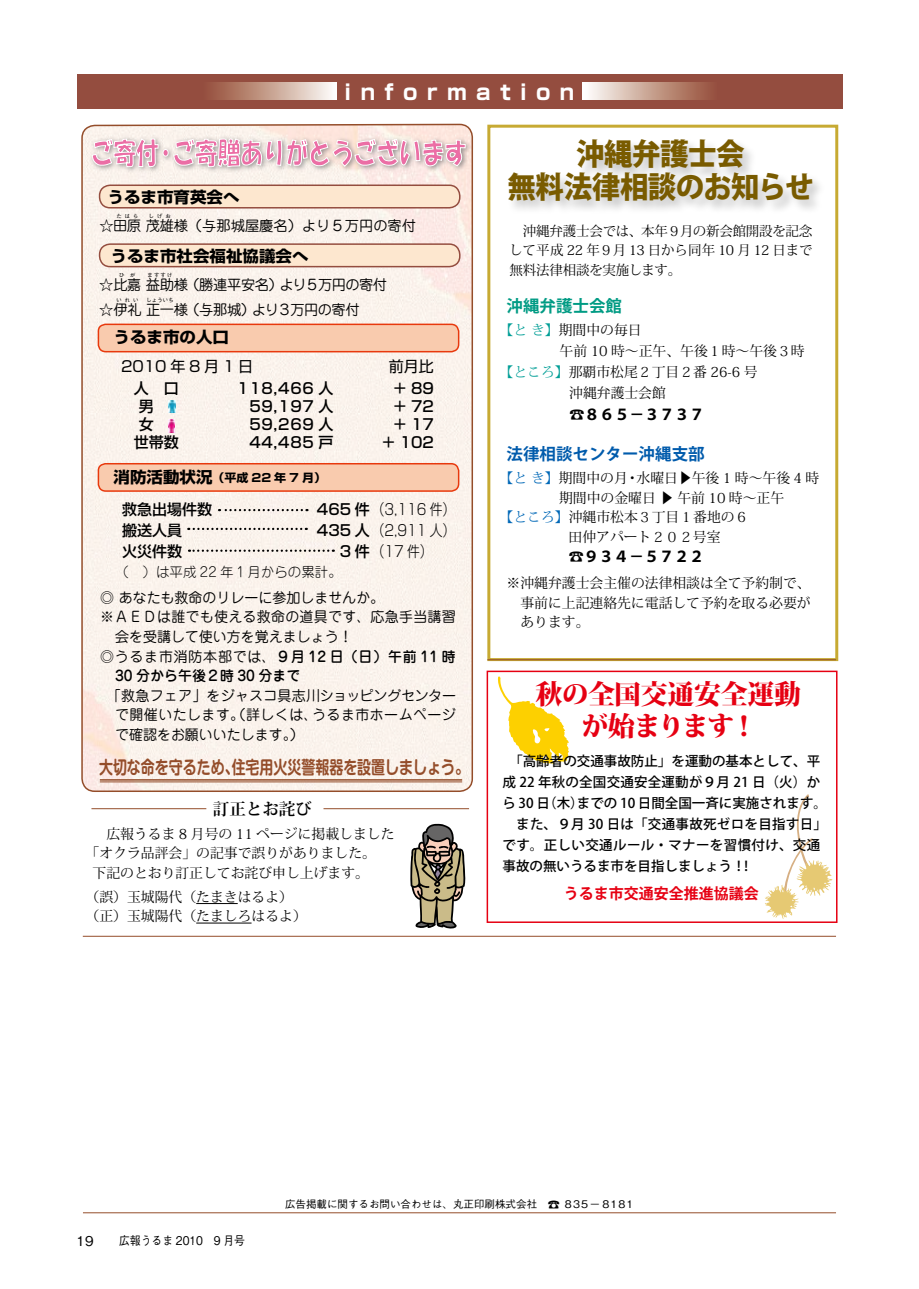
<style>
.page{position:relative;width:919px;height:1289px;background:#fff}
.page>*{position:absolute;margin:0;border:0;box-sizing:border-box;transform-origin:0 0}
.t1{font:800 30px/33px "Koz Go Std";letter-spacing:-.02em;color:#795b00;text-align:center;scale:.95 1}
.t2{font:800 27px/31.5px "Koz Min Pro";letter-spacing:-.025em;color:#e60012;text-align:center}
.t3{font:700 21px "Shin Go Pro";letter-spacing:.45em;color:#fff}
.t4{font:700 18px "Shin M Go Pro De";color:#944d2a;scale:.78 1}
.t5{font:700 16.5px "Koz Go Std";color:#005bac}
.t6{font:700 16.5px "Koz Go Std";color:#009b84}
.t7{font:700 16.5px "Koz Min Pro";color:#000}
.t8{font:700 15.6px "Shin Go Pro";color:#000;scale:1.05 1}
.t9{font:500 15px/18px "Shin Go Pro";color:#000}
.t10{font:300 15px/21px "Shin Go Pro";color:#000;text-align:center;scale:.85 1}
.t11{font:700 15px "Koz Go Std";color:#000}
.t12{font:700 15px "Koz Go Std";color:#e60012}
.t13{font:15px "Shin Go Pro";letter-spacing:.25em;color:#000}
.t14{font:15px "Shin Go Pro";letter-spacing:.125em;color:#000}
.t15{font:14.25px/19.5px "Jun 201 Pro";color:#000;text-align:right}
.t16{font:500 14.25px/19.5px "Jun 34 Pro";color:#000}
.t17{font:14.25px "Jun 201 Pro";letter-spacing:.02em;color:#000}
.t18{font:14.25px "Jun 201 Pro";letter-spacing:-.055em;color:#000}
.t19{font:14.25px/24.9px "Jun 201 Pro";letter-spacing:-.02em;color:#000}
.t20{font:13.8px/19.5px "Koz Min Pro";color:#000;text-align:justify}
.t21{font:500 13.5px/21px "Koz Go Std";letter-spacing:.02em;color:#000}
.t22{font:500 13.5px "Koz Go Std";color:#000}
.t23{font:13.5px/19.5px "Koz Min Pro";letter-spacing:-.015em;color:#000;text-align:justify}
.t24{font:300 13.5px "Jun 101 Pro";color:#000}
.t25{font:500 13.5px "Gothic BBB Pro";color:#000}
.t26{font:500 12px "Gothic BBB Pro";color:#000;scale:.9 1}
.t27{font:700 11.4px "Shin Go Pro";color:#000;scale:1.05 1}
.t28{font:500 10.5px "Gothic BBB Pro";color:#000}
.t29{font:500 10.5px "Gothic BBB Pro";color:#000;scale:1.05 1}
.t30{font:700 5.25px "Futo Go B101 Pro";letter-spacing:.26em;color:#000}
.s1{font-weight:500}
.s2{font-family:"Jun 201 Pro";font-weight:400}
.s3{color:#009e96}
.s4{color:#0068b7}
</style>
<div class="page">
<div style="left:487px;top:125px;width:351px;height:536px;border:3px solid #c7aa33"></div>
<svg style="left:765px;top:794px;width:67px;height:125px"></svg>
<svg style="left:497px;top:676px;width:72px;height:88px"></svg>
<div style="left:81px;top:124px;width:392px;height:668px;background:#faf3ec"></div>
<div style="left:77px;top:74px;width:765px;height:34px;background:#944d3f"></div>
<div style="left:202px;top:83px;width:134px;height:17px;background:linear-gradient(to right,#924931,#fcfaf4)"></div>
<div style="left:583px;top:83px;width:133px;height:17px;background:linear-gradient(to right,#fefef9,#954d34)"></div>
<hr style="left:487px;top:659px;width:349px;height:1px;background:#944d2a">
<hr style="left:83px;top:1212px;width:753px;height:1px;background:#944d2a">
<div style="left:98px;top:464px;width:360px;height:27px;background:#f9cbae;border-radius:7px"></div>
<div style="left:98px;top:463px;width:361px;height:29px;border:2px solid #e8390d;border-radius:7px"></div>
<div style="left:98px;top:324px;width:360px;height:28px;background:#f9cbae;border-radius:7px"></div>
<div style="left:98px;top:323px;width:361px;height:29px;border:2px solid #e8390d;border-radius:7px"></div>
<div style="left:88px;top:135px;width:383px;height:38px;background:#727172;opacity:.75"></div>
<svg style="left:91px;top:133px;width:375px;height:159px"></svg>
<svg style="left:219px;top:509px;width:88px;height:2px"></svg>
<svg style="left:188px;top:528px;width:119px;height:2px"></svg>
<svg style="left:189px;top:549px;width:145px;height:3px"></svg>
<svg style="left:168px;top:400px;width:7px;height:12px"></svg>
<svg style="left:168px;top:419px;width:7px;height:13px"></svg>
<hr style="left:83px;top:935px;width:753px;height:1px;background:#944d2a">
<div style="left:100px;top:244px;width:360px;height:23px;background:#fde7cf;border-radius:11px"></div>
<div style="left:99px;top:243px;width:361px;height:24px;border:2px solid #944d3f;border-radius:11px"></div>
<div style="left:99px;top:185px;width:360px;height:23px;background:#fde7cf;border-radius:11px"></div>
<div style="left:99px;top:184px;width:361px;height:24px;border:2px solid #944d3f;border-radius:11px"></div>
<div style="left:506px;top:137px;width:319px;height:77px;background:#000;opacity:.22"></div>
<div style="left:486px;top:670px;width:351px;height:253px;border:2px solid #e60012"></div>
<hr style="left:100px;top:779px;width:362px;height:1px;background:#944d2a">
<hr style="left:100px;top:781px;width:362px;height:1px;background:#944d2a">
<hr style="left:196px;top:903px;width:42px;height:1px;background:#000">
<hr style="left:196px;top:922px;width:55px;height:1px;background:#000">
<hr style="left:91px;top:808px;width:115px;height:1px;background:#944d2a">
<hr style="left:323px;top:808px;width:146px;height:1px;background:#944d2a">
<svg style="left:410px;top:823px;width:55px;height:105px"></svg>
<p class="t8" style="left:107px;top:185px;width:127px">うるま市育英会へ</p>
<h3 class="t3" style="left:344px;top:76px;width:231px">information</h3>
<h1 class="t1" style="left:507px;top:140px;width:324px">沖縄弁護士会<br>無料法律相談のお知らせ</h1>
<p class="t30" style="left:117px;top:211px;width:23px">たはら</p>
<p class="t30" style="left:149px;top:211px;width:23px">しげお</p>
<p class="t15" style="left:99px;top:214px;width:318px">☆田原茂雄様（与那城屋慶名）より５万円の寄付</p>
<p class="t8" style="left:110px;top:243px;width:190px">うるま市社会福祉協議会へ</p>
<p class="t30" style="left:119px;top:270px;width:18px">ひ が</p>
<p class="t30" style="left:147px;top:270px;width:27px">ますすけ</p>
<p class="t18" style="left:280px;top:273px;width:109px">より５万円の寄付</p>
<p class="t15" style="left:99px;top:273px;width:90px">☆比嘉益助様</p>
<p class="t19" style="left:99px;top:270px;width:185px;text-indent:86px">（勝連平安名）☆伊礼正一様</p>
<p class="t30" style="left:116px;top:295px;width:23px">いれい</p>
<p class="t30" style="left:146px;top:295px;width:29px">しょういち</p>
<p class="t15" style="left:185px;top:298px;width:71px">（与那城）</p>
<p class="t18" style="left:252px;top:298px;width:109px">より３万円の寄付</p>
<p class="t8" style="left:113px;top:325px;width:111px">うるま市の人口</p>
<p class="t13" style="left:121px;top:354px;width:134px">2010年8月1日</p>
<p class="t9" style="left:134px;top:378px;width:46px">人　口</p>
<p class="t9" style="left:139px;top:396px;width:16px">男</p>
<p class="t9" style="left:139px;top:414px;width:16px">女</p>
<p class="t9" style="left:134px;top:432px;width:46px">世帯数</p>
<p class="t9" style="left:249px;top:378px;width:86px;text-align:justify;text-indent:-12px">118,466 人59,197 人59,269 人44,485 戸</p>
<p class="t8" style="left:114px;top:464px;width:96px">消防活動状況</p>
<p class="t27" style="left:212px;top:468px;width:109px">（平成 22 年 7 月(</p>
<p class="t14" style="left:389px;top:354px;width:46px">前月比</p>
<p class="t9" style="left:381px;top:378px;width:54px;text-align:right">＋89＋72＋17＋ 102</p>
<p class="t9" style="left:122px;top:497px;width:91px;line-height:21px">救急出場件数搬送人員<br>火災件数</p>
<p class="t24" style="left:115px;top:561px;width:228px">（　）は平成 22 年１月からの累計。</p>
<p class="t10" style="left:317px;top:497px;width:164px"><span class="s1">465 件</span>（3,116 件(<br><span class="s1">435 人</span>（2,911 人(<br><span class="s1">3件</span>（17件(</p>
<p class="t15" style="left:100px;top:586px;width:285px">◎ あなたも救命のリレーに参加しませんか。</p>
<p class="t17" style="left:100px;top:605px;width:357px">※ＡＥＤは誰でも使える救命の道具です、応急手当講習</p>
<p class="t15" style="left:115px;top:625px;width:239px">会を受講して使い方を覚えましょう!</p>
<p class="t16" style="left:115px;top:645px;width:342px;text-indent:-15px"><span class="s2">◎うるま市消防本部では、</span>９月 12 日（日）午前 11 時<br>30 分から午後２時 30 分まで</p>
<p class="t15" style="left:107px;top:683px;width:350px">「救急フェア」をジャスコ具志川ショッピングセンターうるま市ホームページ</p>
<p class="t15" style="left:115px;top:703px;width:204px;text-align:left">で開催いたします。（詳しくは、で確認をお願いいたします (。</p>
<h3 class="t4" style="left:99px;top:752px;width:475px">大切な命を守るため住宅用火災警報器を設置しましょう。</h3>
<h3 class="t4" style="left:225px;top:752px;width:19px">、</h3>
<p class="t7" style="left:213px;top:797px;width:100px">訂正とお詫び</p>
<p class="t20" style="left:92px;top:823px;width:303px">　広報うるま 8 月号の 11 ページに掲載しました</p>
<p class="t20" style="left:86px;top:842px;width:292px">「オクラ品評会」の記事で誤りがありました。</p>
<p class="t20" style="left:92px;top:862px;width:278px">下記のとおり訂正してお詫び申し上げます。</p>
<p class="t20" style="left:86px;top:886px;width:223px">（誤）玉城陽代（たまきはるよ(（正）玉城陽代（たましろはるよ(</p>
<p class="t23" style="left:509px;top:220px;width:305px">　沖縄弁護士会では、本年９月の新会館開設を記念して平成 22 年９月 13 日から同年 10 月 12 日まで無料法律相談を実施します。</p>
<p class="t6" style="left:506px;top:295px;width:117px">沖縄弁護士会館</p>
<p class="t20" style="left:499px;top:319px;width:144px"><span class="s3">【とき】</span>期間中の毎日</p>
<p class="t20" style="left:559px;top:340px;width:246px">午前 10 時～正午、午後１時～午後３時</p>
<p class="t20" style="left:499px;top:361px;width:259px"><span class="s3">【ところ】</span>那覇市松尾２丁目２番 26-6 号</p>
<p class="t20" style="left:569px;top:382px;width:98px">沖縄弁護士会館</p>
<p class="t11" style="left:569px;top:405px;width:136px">☎８６５－３７３７</p>
<p class="t5" style="left:506px;top:443px;width:199px">法律相談センター沖縄支部</p>
<p class="t20" style="left:636px;top:468px;width:184px">水曜日▶午後 1 時～午後 4 時</p>
<p class="t20" style="left:499px;top:468px;width:130px"><span class="s4">【とき】</span>期間中の月</p>
<p class="t20" style="left:559px;top:487px;width:227px">期間中の金曜日 ▶ 午前 10 時～正午</p>
<p class="t20" style="left:499px;top:507px;width:250px"><span class="s4">【ところ】</span>沖縄市松本３丁目１番地の６</p>
<p class="t20" style="left:568px;top:526px;width:154px">田仲アパート２０２号室</p>
<p class="t11" style="left:569px;top:547px;width:136px">☎９３４－５７２２</p>
<p class="t20" style="left:506px;top:573px;width:306px">※沖縄弁護士会主催の法律相談は全て予約制で、　事前に上記連絡先に電話して予約を取る必要が　あります。</p>
<p class="t20" style="left:625px;top:468px;width:15px">・</p>
<h2 class="t2" style="left:535px;top:677px;width:267px">秋の全国交通安全運動が始まります!</h2>
<p class="t22" style="left:502px;top:752px;width:164px">　｢高齢者の交通事故防止｣</p>
<p class="t22" style="left:502px;top:773px;width:319px">成 22 年秋の全国交通安全運動が９月 21 日（火）か</p>
<p class="t22" style="left:577px;top:794px;width:251px">までの 10 日間全国一斉に実施されます。</p>
<p class="t22" style="left:671px;top:752px;width:150px">を運動の基本として、平</p>
<p class="t21" style="left:502px;top:793px;width:326px">ら 30 （日木）<br>　また、９月 30 日は「交通事故死ゼロを目指す日「です。正しい交通ルール・マナーを習慣付け、交通事故の無いうるま市を目指しましょう !!</p>
<p class="t12" style="left:563px;top:884px;width:196px">うるま市交通安全推進協議会</p>
<p class="t25" style="left:77px;top:1229px;width:19px">19</p>
<p class="t26" style="left:119px;top:1230px;width:141px">広報うるま 2010　9 月号</p>
<p class="t28" style="left:285px;top:1195px;width:254px">広告掲載に関するお問い合わせは、丸正印刷株式会社</p>
<p class="t29" style="left:565px;top:1195px;width:67px">835－8181</p>
</div>
